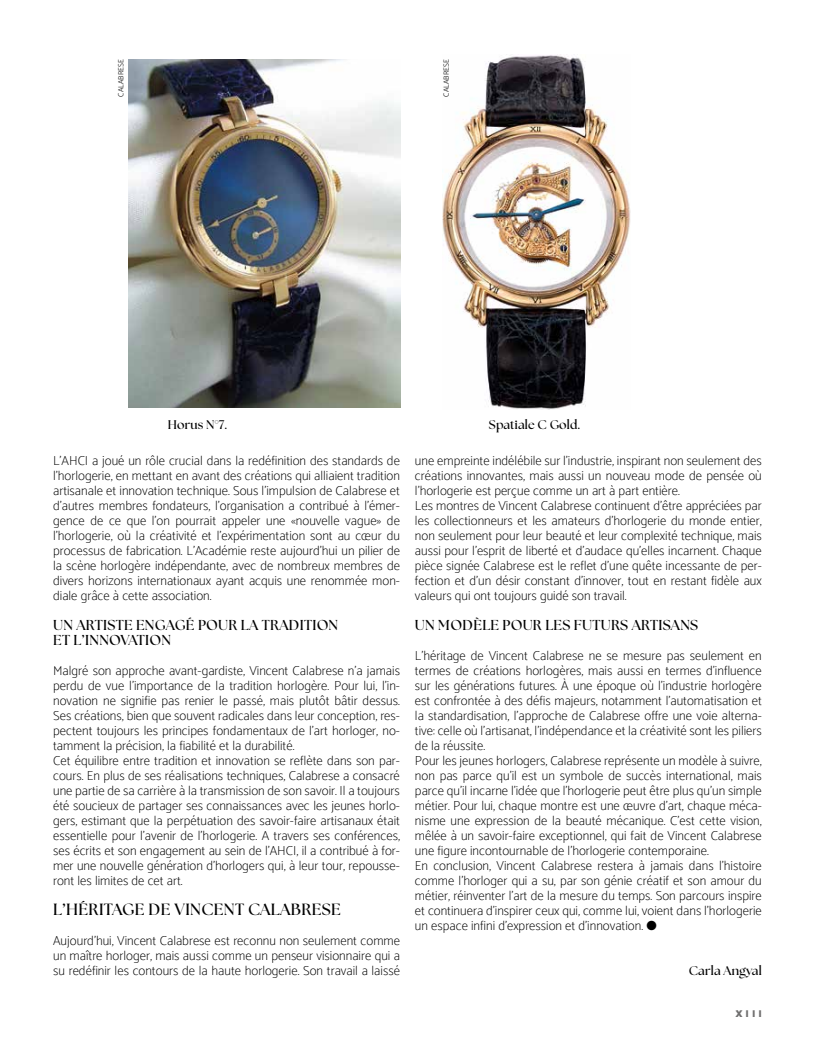
<style>
.page{position:relative;width:815px;height:1063px;background:#fff}
.page>*{position:absolute;margin:0;border:0;box-sizing:border-box;transform-origin:0 0}
.t1{font:700 16.25px "The Seasons";letter-spacing:.02em;color:#000}
.t2{font:700 14.38px/15px "The Seasons";letter-spacing:.02em;color:#000}
.t3{font:100 13.12px/15px "Catamaran";color:#000}
.t4{font:700 12.5px "The Seasons";letter-spacing:.01em;color:#000}
.t5{font:900 10px "Catamaran";color:#706f6f}
.t6{font:300 7.5px "Catamaran";letter-spacing:.01em;color:#000}
</style>
<div class="page">
<img style="left:128px;top:59px;width:272px;height:348px">
<img style="left:443px;top:55px;width:188px;height:354px">
<p class="t6" style="left:117px;top:97px;width:39px;rotate:-90deg">CALABRESE</p>
<p class="t6" style="left:442px;top:97px;width:39px;rotate:-90deg">CALABRESE</p>
<p class="t4" style="left:168px;top:417px;width:61px">Horus N°7.</p>
<p class="t3" style="left:53px;top:453px;width:348px;text-align:justify">L’AHCI a joué un rôle crucial dans la redéfinition des standards de l’horlogerie, en mettant en avant des créations qui alliaient tradition artisanale et innovation technique. Sous l’impulsion de Calabrese et d’autres membres fondateurs, l’organisation a contribué à l’émer&shy;gence de ce que l’on pourrait appeler une «nouvelle vague» de l’horlogerie, où la créativité et l’expérimentation sont au cœur du processus de fabrication. L’Académie reste aujourd’hui un pilier de la scène horlogère indépendante, avec de nombreux membres de divers horizons internationaux ayant acquis une renommée mon&shy;diale grâce à cette association.</p>
<p class="t2" style="left:53px;top:617px;width:286px">UN ARTISTE ENGAGÉ POUR LA TRADITION<br>ET L’INNOVATION</p>
<p class="t3" style="left:53px;top:663px;width:348px">Malgré son approche avant-gardiste, Vincent Calabrese n’a jamais perdu de vue l’importance de la tradition horlogère. Pour lui, l’in&shy;novation ne signifie pas renier le passé, mais plutôt bâtir dessus.<br>Ses créations, bien que souvent radicales dans leur conception, res&shy;pectent toujours les principes fondamentaux de l’art horloger, no&shy;tamment la précision, la fiabilité et la durabilité.<br>Cet équilibre entre tradition et innovation se reflète dans son par&shy;cours. En plus de ses réalisations techniques, Calabrese a consacré une partie de sa carrière à la transmission de son savoir. Il a toujours été soucieux de partager ses connaissances avec les jeunes horlo&shy;gers, estimant que la perpétuation des savoir-faire artisanaux était essentielle pour l’avenir de l’horlogerie. A travers ses conférences, ses écrits et son engagement au sein de l’AHCI, il a contribué à for&shy;mer une nouvelle génération d’horlogers qui, à leur tour, repousse&shy;ront les limites de cet art.</p>
<p class="t1" style="left:53px;top:898px;width:289px">L’HÉRITAGE DE VINCENT CALABRESE</p>
<p class="t3" style="left:53px;top:933px;width:348px;text-align:justify">Aujourd’hui, Vincent Calabrese est reconnu non seulement comme un maître horloger, mais aussi comme un penseur visionnaire qui a su redéfinir les contours de la haute horlogerie. Son travail a laissé</p>
<p class="t4" style="left:489px;top:417px;width:93px">Spatiale C Gold.</p>
<p class="t3" style="left:415px;top:453px;width:348px">une empreinte indélébile sur l’industrie, inspirant non seulement des créations innovantes, mais aussi un nouveau mode de pensée où l’horlogerie est perçue comme un art à part entière.<br>Les montres de Vincent Calabrese continuent d’être appréciées par les collectionneurs et les amateurs d’horlogerie du monde entier, non seulement pour leur beauté et leur complexité technique, mais aussi pour l’esprit de liberté et d’audace qu’elles incarnent. Chaque pièce signée Calabrese est le reflet d’une quête incessante de per&shy;fection et d’un désir constant d’innover, tout en restant fidèle aux valeurs qui ont toujours guidé son travail.</p>
<p class="t2" style="left:415px;top:617px;width:285px">UN MODÈLE POUR LES FUTURS ARTISANS</p>
<p class="t3" style="left:415px;top:648px;width:348px">L’héritage de Vincent Calabrese ne se mesure pas seulement en termes de créations horlogères, mais aussi en termes d’influence sur les générations futures. À une époque où l’industrie horlogère est confrontée à des défis majeurs, notamment l’automatisation et la standardisation, l’approche de Calabrese offre une voie alterna&shy;tive: celle où l’artisanat, l’indépendance et la créativité sont les piliers de la réussite.<br>Pour les jeunes horlogers, Calabrese représente un modèle à suivre, non pas parce qu’il est un symbole de succès international, mais parce qu’il incarne l’idée que l’horlogerie peut être plus qu’un simple métier. Pour lui, chaque montre est une œuvre d’art, chaque méca&shy;nisme une expression de la beauté mécanique. C’est cette vision, mêlée à un savoir-faire exceptionnel, qui fait de Vincent Calabrese une figure incontournable de l’horlogerie contemporaine.<br>En conclusion, Vincent Calabrese restera à jamais dans l’histoire comme l’horloger qui a su, par son génie créatif et son amour du métier, réinventer l’art de la mesure du temps. Son parcours inspire et continuera d’inspirer ceux qui, comme lui, voient dans l’horlogerie un espace infini d’expression et d’innovation. ●</p>
<p class="t4" style="left:689px;top:962px;width:75px">Carla Angyal</p>
<p class="t5" style="left:735px;top:1008px;width:28px">XIII</p>
</div>
